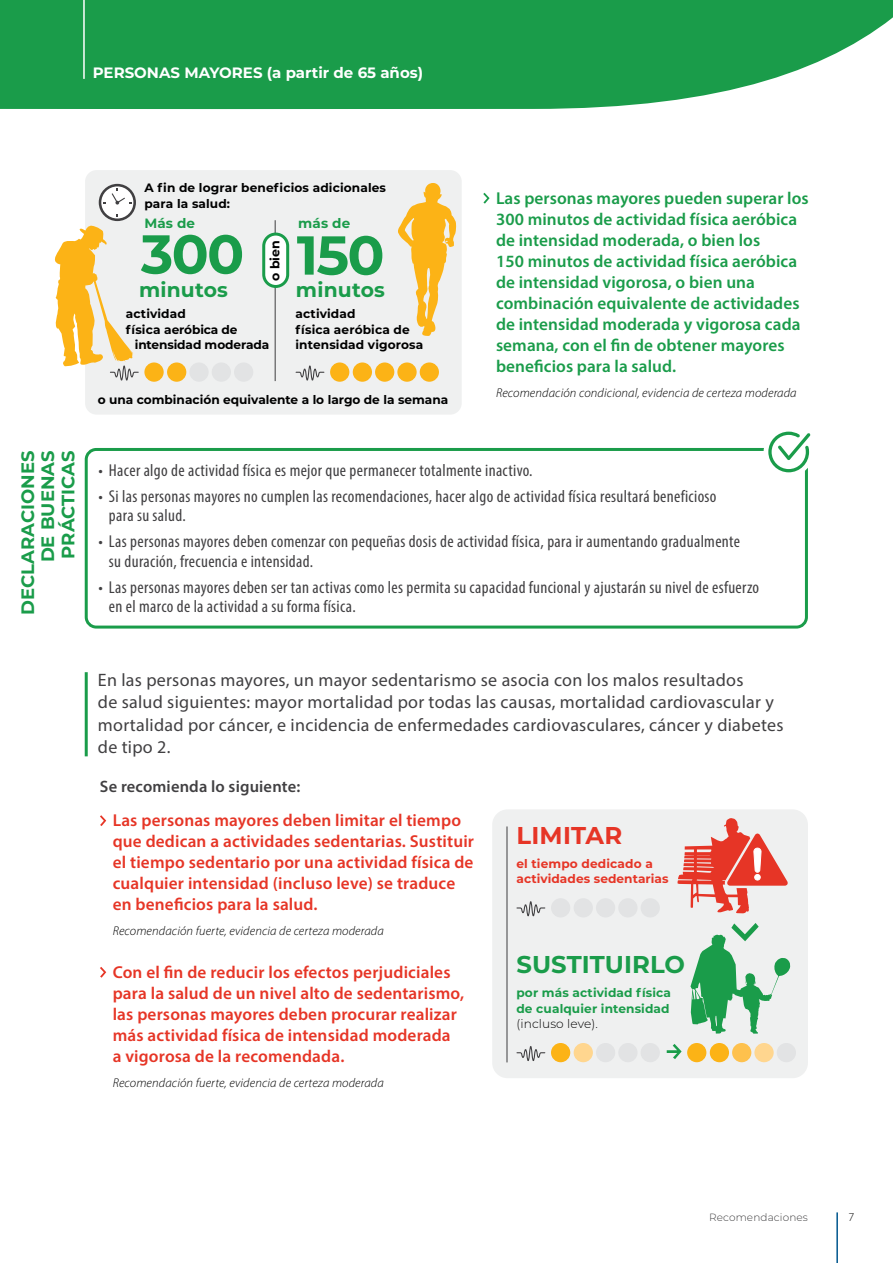
<style>
.page{position:relative;width:893px;height:1263px;background:#fff}
.page>*{position:absolute;margin:0;border:0;box-sizing:border-box;transform-origin:0 0}
.t1{font:700 54.75px "Montserrat";letter-spacing:-.03em;color:#1a9c4a}
.t2{font:700 24.3px "Montserrat";letter-spacing:.005em;color:#1a9c4a}
.t3{font:700 24.3px "Montserrat";letter-spacing:.01em;color:#e63526}
.t4{font:700 20.25px "Montserrat";letter-spacing:.01em;color:#1a9c4a}
.t5{font:18px/22.5px "Myriad Pro";letter-spacing:.015em;color:#414042}
.t6{font:700 18px/20.2px "Montserrat";color:#1a9c4a}
.t7{font:condensed 17.25px/19.5px "Myriad Pro";letter-spacing:.02em;color:#414042}
.t8{font:600 17.25px/21px "Myriad Pro";letter-spacing:.01em;color:#e63526}
.t9{font:600 17.25px/21px "Myriad Pro";letter-spacing:.005em;color:#1a9c4a}
.t10{font:600 16.5px "Myriad Pro";letter-spacing:.01em;color:#414042}
.t11{font:700 15px "Montserrat";color:#fff}
.t12{font:700 13.5px "Montserrat";letter-spacing:.01em;color:#1a9c4a}
.t13{font:italic 300 12.75px "Myriad Pro";letter-spacing:.01em;color:#000}
.t14{font:700 12.6px "Montserrat";color:#000}
.t15{font:700 12.15px/15.6px "Montserrat";letter-spacing:.01em;color:#000}
.t16{font:700 12.15px/15.6px "Montserrat";letter-spacing:.01em;color:#1a9c4a}
.t17{font:700 12.15px/15.6px "Montserrat";letter-spacing:.005em;color:#e63526}
.t18{font:700 12.15px "Montserrat";letter-spacing:-.01em;color:#000}
.t19{font:300 12.15px "Montserrat";letter-spacing:.01em;color:#000}
.t20{font:300 12px "Myriad Pro";color:#000}
.t21{font:300 10.5px "Montserrat";letter-spacing:.01em;color:#414042}
</style>
<div class="page">
<svg style="left:0;top:0;width:893px;height:109px;background:#2fa55a"></svg>
<hr style="left:83px;top:0;width:2px;height:79px;background:#fff">
<div style="left:85px;top:448px;width:723px;height:180px;border:3px solid #1a9c4a;border-radius:10px"></div>
<div style="left:764px;top:427px;width:49px;height:50px;background:#fff;border-radius:50%"></div>
<svg style="left:768px;top:432px;width:42px;height:40px"></svg>
<hr style="left:85px;top:672px;width:3px;height:84px;background:#1a9c4a">
<svg style="left:100px;top:815px;width:6px;height:11px"></svg>
<svg style="left:100px;top:967px;width:6px;height:11px"></svg>
<svg style="left:483px;top:193px;width:7px;height:11px"></svg>
<div style="left:492px;top:809px;width:316px;height:269px;background:#eff0f0;border-radius:15px"></div>
<hr style="left:506px;top:826px;width:1px;height:236px;background:#414042">
<div style="left:551px;top:898px;width:19px;height:19px;background:#e2e3e4;border-radius:50%"></div>
<div style="left:574px;top:898px;width:19px;height:19px;background:#e2e3e4;border-radius:50%"></div>
<div style="left:596px;top:898px;width:19px;height:19px;background:#e2e3e4;border-radius:50%"></div>
<div style="left:618px;top:898px;width:19px;height:19px;background:#e2e3e4;border-radius:50%"></div>
<div style="left:641px;top:898px;width:19px;height:19px;background:#e2e3e4;border-radius:50%"></div>
<svg style="left:516px;top:901px;width:30px;height:16px"></svg>
<div style="left:551px;top:1043px;width:19px;height:19px;background:#fcb316;border-radius:50%"></div>
<div style="left:574px;top:1043px;width:19px;height:19px;background:#ffd68f;border-radius:50%"></div>
<div style="left:596px;top:1043px;width:19px;height:19px;background:#e2e3e4;border-radius:50%"></div>
<div style="left:618px;top:1043px;width:19px;height:19px;background:#e2e3e4;border-radius:50%"></div>
<div style="left:641px;top:1043px;width:19px;height:19px;background:#e2e3e4;border-radius:50%"></div>
<svg style="left:516px;top:1046px;width:30px;height:15px"></svg>
<div style="left:687px;top:1043px;width:19px;height:19px;background:#fcb316;border-radius:50%"></div>
<div style="left:710px;top:1043px;width:19px;height:19px;background:#fcb316;border-radius:50%"></div>
<div style="left:732px;top:1043px;width:19px;height:19px;background:#fec14d;border-radius:50%"></div>
<div style="left:754px;top:1043px;width:20px;height:19px;background:#ffd68f;border-radius:50%"></div>
<div style="left:777px;top:1043px;width:19px;height:19px;background:#e2e3e4;border-radius:50%"></div>
<svg style="left:667px;top:1044px;width:15px;height:15px"></svg>
<svg style="left:677px;top:818px;width:111px;height:95px"></svg>
<svg style="left:690px;top:923px;width:100px;height:111px"></svg>
<div style="left:85px;top:170px;width:377px;height:245px;background:#eff0f0;border-radius:11px"></div>
<div style="left:144px;top:362px;width:20px;height:20px;background:#fcb316;border-radius:50%"></div>
<div style="left:167px;top:362px;width:19px;height:20px;background:#fcb316;border-radius:50%"></div>
<div style="left:189px;top:362px;width:20px;height:20px;background:#e2e3e4;border-radius:50%"></div>
<div style="left:212px;top:362px;width:19px;height:20px;background:#e2e3e4;border-radius:50%"></div>
<div style="left:234px;top:362px;width:19px;height:20px;background:#e2e3e4;border-radius:50%"></div>
<div style="left:330px;top:362px;width:19px;height:20px;background:#fcb316;border-radius:50%"></div>
<div style="left:353px;top:362px;width:19px;height:20px;background:#fcb316;border-radius:50%"></div>
<div style="left:375px;top:362px;width:19px;height:20px;background:#fcb316;border-radius:50%"></div>
<div style="left:397px;top:362px;width:20px;height:20px;background:#fcb316;border-radius:50%"></div>
<div style="left:420px;top:362px;width:19px;height:20px;background:#fcb316;border-radius:50%"></div>
<svg style="left:295px;top:365px;width:30px;height:16px"></svg>
<svg style="left:398px;top:183px;width:58px;height:153px"></svg>
<svg style="left:54px;top:184px;width:85px;height:197px"></svg>
<hr style="left:275px;top:220px;width:1px;height:161px;background:#414042">
<div style="left:264px;top:234px;width:24px;height:52px;background:#fff;border-radius:12px"></div>
<div style="left:262px;top:233px;width:27px;height:55px;border:3px solid #1a9c4a;border-radius:12px"></div>
<hr style="left:836px;top:1212px;width:2px;height:51px;background:#00568d">
<p class="t11" style="left:93px;top:62px;width:332px">PERSONAS MAYORES (a partir de 65 años)</p>
<p class="t6" style="left:37px;top:562px;width:113px;rotate:-90deg">DE BUENAS<br>PRÁCTICAS</p>
<p class="t6" style="left:17px;top:615px;width:166px;rotate:-90deg">DECLARACIONES</p>
<p class="t15" style="left:145px;top:180px;width:243px">A fin de lograr beneficios adicionales para la salud:</p>
<p class="t14" style="left:266px;top:281px;width:42px;rotate:-90deg">o bien</p>
<p class="t12" style="left:144px;top:213px;width:52px">Más de</p>
<p class="t12" style="left:298px;top:213px;width:54px">más de</p>
<h1 class="t1" style="left:141px;top:215px;width:245px">300 150</h1>
<p class="t4" style="left:296px;top:275px;width:90px">minutos</p>
<p class="t15" style="left:126px;top:305px;width:62px">actividad</p>
<p class="t18" style="left:126px;top:320px;width:113px">física aeróbica de</p>
<p class="t18" style="left:135px;top:336px;width:136px">intensidad moderada</p>
<p class="t4" style="left:139px;top:275px;width:90px">minutos</p>
<p class="t15" style="left:296px;top:305px;width:129px">actividad<br>física aeróbica de intensidad vigorosa</p>
<p class="t15" style="left:98px;top:391px;width:352px">o una combinación equivalente a lo largo de la semana</p>
<p class="t9" style="left:496px;top:187px;width:314px">Las personas mayores pueden superar los 300 minutos de actividad física aeróbica de intensidad moderada, o bien los<br>150 minutos de actividad física aeróbica de intensidad vigorosa, o bien una combinación equivalente de actividades de intensidad moderada y vigorosa cada semana, con el fin de obtener mayores beneficios para la salud.</p>
<p class="t13" style="left:496px;top:385px;width:302px">Recomendación condicional, evidencia de certeza moderada</p>
<p class="t7" style="left:98px;top:460px;width:436px">• Hacer algo de actividad física es mejor que permanecer totalmente inactivo.</p>
<p class="t7" style="left:109px;top:486px;width:609px;text-indent:-11px">• Si las personas mayores no cumplen las recomendaciones, hacer algo de actividad física resultará beneficioso para su salud.</p>
<p class="t7" style="left:109px;top:532px;width:633px;text-indent:-11px">• Las personas mayores deben comenzar con pequeñas dosis de actividad física, para ir aumentando gradualmente su duración, frecuencia e intensidad.</p>
<p class="t7" style="left:98px;top:577px;width:662px">• Las personas mayores deben ser tan activas como les permita su capacidad funcional y ajustarán su nivel de esfuerzo</p>
<p class="t7" style="left:109px;top:596px;width:248px">en el marco de la actividad a su forma física.</p>
<p class="t5" style="left:98px;top:668px;width:687px">En las personas mayores, un mayor sedentarismo se asocia con los malos resultados<br>de salud siguientes: mayor mortalidad por todas las causas, mortalidad cardiovascular y mortalidad por cáncer, e incidencia de enfermedades cardiovasculares, cáncer y diabetes de tipo 2.</p>
<p class="t10" style="left:100px;top:776px;width:202px">Se recomienda lo siguiente:</p>
<p class="t8" style="left:113px;top:809px;width:363px">Las personas mayores deben limitar el tiempo que dedican a actividades sedentarias. Sustituir el tiempo sedentario por una actividad física de cualquier intensidad (incluso leve) se traduce en beneficios para la salud.</p>
<p class="t13" style="left:113px;top:923px;width:273px">Recomendación fuerte, evidencia de certeza moderada</p>
<p class="t8" style="left:113px;top:961px;width:353px">Con el fin de reducir los efectos perjudiciales para la salud de un nivel alto de sedentarismo, las personas mayores deben procurar realizar más actividad física de intensidad moderada<br>a vigorosa de la recomendada.</p>
<p class="t13" style="left:113px;top:1075px;width:273px">Recomendación fuerte, evidencia de certeza moderada</p>
<h2 class="t3" style="left:516px;top:817px;width:107px">LIMITAR</h2>
<p class="t17" style="left:516px;top:855px;width:154px">el tiempo dedicado a actividades sedentarias</p>
<h2 class="t2" style="left:516px;top:947px;width:170px">SUSTITUIRLO</h2>
<p class="t16" style="left:516px;top:984px;width:156px">por más actividad física de cualquier intensidad</p>
<p class="t19" style="left:516px;top:1016px;width:83px">(incluso leve).</p>
<p class="t21" style="left:709px;top:1210px;width:100px">Recomendaciones</p>
<p class="t20" style="left:848px;top:1210px;width:7px">7</p>
</div>
